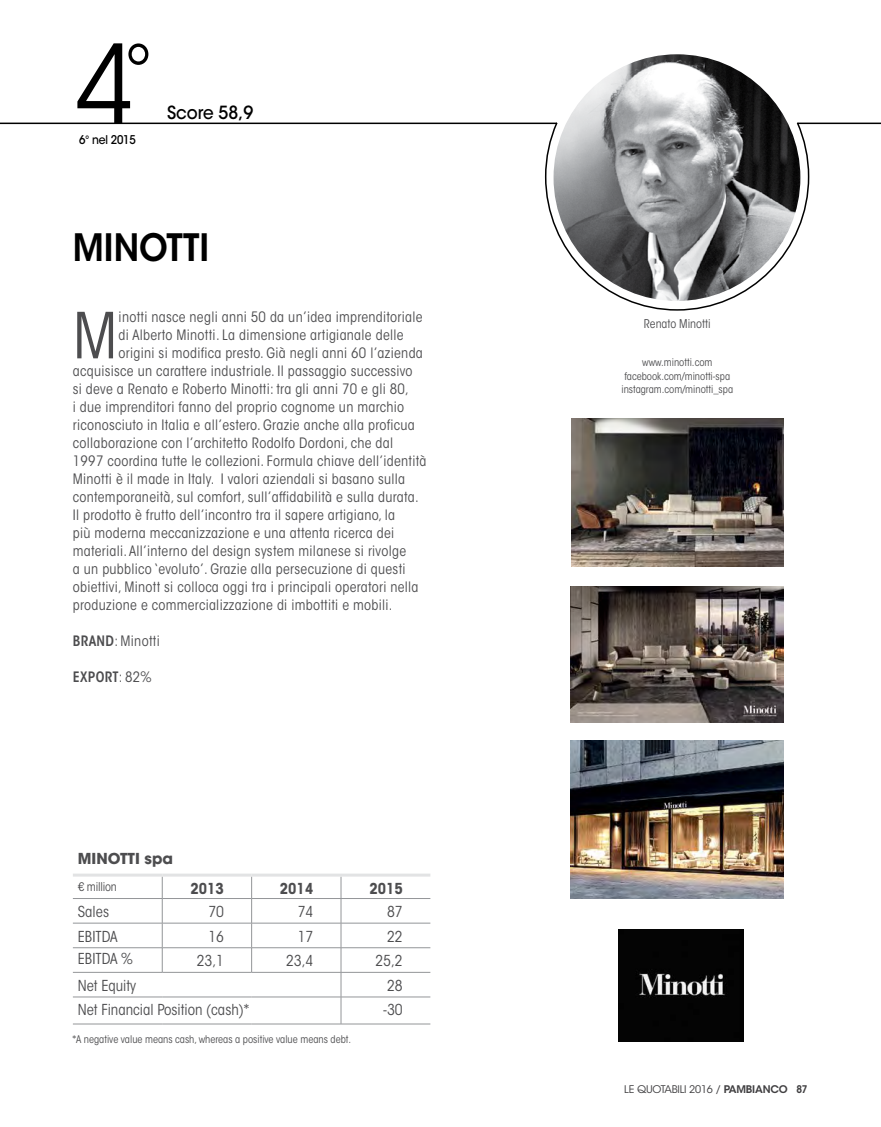
<style>
.page{position:relative;width:881px;height:1127px;background:#fff}
.page>*{position:absolute;margin:0;border:0;box-sizing:border-box;transform-origin:0 0}
.t1{font:108px "ITC Avant Garde Std";color:#000;scale:.93 1}
.t2{font:condensed 62.85px "ITC Avant Garde Std";color:#4d4d4f}
.t3{font:600 37.5px "ITC Avant Garde Std";color:#000;scale:.9 1}
.t4{font:500 18px "ITC Avant Garde Std";color:#000;scale:.93 1}
.t5{font:condensed 15px "ITC Avant Garde Std";color:#4d4d4f}
.t6{font:700 condensed 15px "ITC Avant Garde Std";color:#4d4d4f}
.t7{font:700 15px "ITC Avant Garde Std";color:#4d4d4f}
.t8{font:condensed 14.25px "ITC Avant Garde Std";letter-spacing:.02em;color:#4d4d4f}
.t9{font:600 condensed 14.25px "ITC Avant Garde Std";letter-spacing:.02em;color:#4d4d4f}
.t10{font:condensed 12px "ITC Avant Garde Std";color:#4d4d4f}
.t11{font:500 12px "ITC Avant Garde Std";letter-spacing:-.02em;color:#000;scale:.9 1}
.t12{font:condensed 12px "ITC Avant Garde Std";letter-spacing:-.02em;color:#4d4d4f}
.t13{font:condensed 10.5px/13.5px "ITC Avant Garde Std";color:#4d4d4f;text-align:center}
.t14{font:10.5px "ITC Avant Garde Std";letter-spacing:-.02em;color:#414042}
.s1{font-weight:600}
.s2{font-weight:400}
</style>
<div class="page">
<hr style="left:0;top:123px;width:557px;height:1px;background:#000">
<svg style="left:544px;top:122px;width:265px;height:189px"></svg>
<hr style="left:796px;top:123px;width:84px;height:1px;background:#000">
<hr style="left:162px;top:898px;width:89px;height:1px;background:#939598">
<hr style="left:251px;top:898px;width:90px;height:1px;background:#939598">
<hr style="left:341px;top:898px;width:89px;height:1px;background:#939598">
<hr style="left:73px;top:947px;width:89px;height:1px;background:#939598">
<hr style="left:162px;top:947px;width:89px;height:1px;background:#939598">
<hr style="left:251px;top:947px;width:90px;height:1px;background:#939598">
<hr style="left:341px;top:947px;width:89px;height:1px;background:#939598">
<hr style="left:341px;top:972px;width:89px;height:1px;background:#939598">
<hr style="left:162px;top:923px;width:89px;height:1px;background:#939598">
<hr style="left:251px;top:923px;width:90px;height:1px;background:#939598">
<hr style="left:341px;top:923px;width:89px;height:1px;background:#939598">
<hr style="left:341px;top:997px;width:89px;height:1px;background:#939598">
<hr style="left:73px;top:923px;width:89px;height:1px;background:#939598">
<hr style="left:73px;top:972px;width:89px;height:1px;background:#939598">
<hr style="left:162px;top:972px;width:89px;height:1px;background:#939598">
<hr style="left:251px;top:972px;width:90px;height:1px;background:#939598">
<hr style="left:73px;top:997px;width:89px;height:1px;background:#939598">
<hr style="left:162px;top:997px;width:89px;height:1px;background:#939598">
<hr style="left:251px;top:997px;width:90px;height:1px;background:#939598">
<hr style="left:73px;top:898px;width:89px;height:1px;background:#939598">
<svg style="left:162px;top:876px;width:1px;height:96px"></svg>
<svg style="left:251px;top:876px;width:1px;height:96px"></svg>
<svg style="left:340px;top:876px;width:1px;height:148px"></svg>
<hr style="left:73px;top:1024px;width:89px;height:1px;background:#939598">
<hr style="left:162px;top:1024px;width:89px;height:1px;background:#939598">
<hr style="left:251px;top:1024px;width:90px;height:1px;background:#939598">
<hr style="left:73px;top:873px;width:89px;height:3px;background:#e2e3e4">
<hr style="left:162px;top:873px;width:89px;height:3px;background:#e2e3e4">
<hr style="left:251px;top:873px;width:90px;height:3px;background:#e2e3e4">
<hr style="left:341px;top:873px;width:89px;height:3px;background:#e2e3e4">
<hr style="left:341px;top:1024px;width:89px;height:1px;background:#939598">
<img style="left:571px;top:419px;width:211px;height:148px">
<img style="left:570px;top:740px;width:213px;height:158px">
<img style="left:553px;top:54px;width:247px;height:247px;border-radius:123px">
<img style="left:570px;top:586px;width:212px;height:136px">
<img style="left:618px;top:929px;width:124px;height:113px">
<h1 class="t1" style="left:77px;top:19px;width:83px">4<sup>°</sup></h1>
<p class="t11" style="left:79px;top:132px;width:64px">6° nel 2015</p>
<p class="t4" style="left:167px;top:101px;width:94px">Score 58,9</p>
<h3 class="t3" style="left:73px;top:224px;width:153px">MINOTTI</h3>
<h2 class="t2" style="left:73px;top:298px;width:46px">M</h2>
<p class="t8" style="left:119px;top:309px;width:305px">inotti nasce negli anni 50 da un’idea imprenditoriale</p>
<p class="t8" style="left:119px;top:327px;width:286px">di Alberto Minotti. La dimensione artigianale delle</p>
<p class="t8" style="left:119px;top:345px;width:306px">origini si modifica presto. Già negli anni 60 l’azienda</p>
<p class="t8" style="left:73px;top:363px;width:341px">acquisisce un carattere industriale. Il passaggio successivo</p>
<p class="t8" style="left:73px;top:381px;width:337px">si deve a Renato e Roberto Minotti: tra gli anni 70 e gli 80,</p>
<p class="t8" style="left:73px;top:399px;width:333px">i due imprenditori fanno del proprio cognome un marchio</p>
<p class="t8" style="left:73px;top:417px;width:343px">riconosciuto in Italia e all’estero. Grazie anche alla proficua</p>
<p class="t8" style="left:73px;top:435px;width:322px">collaborazione con l’architetto Rodolfo Dordoni, che dal</p>
<p class="t8" style="left:73px;top:453px;width:355px">1997 coordina tutte le collezioni. Formula chiave dell’identità</p>
<p class="t8" style="left:73px;top:471px;width:334px">Minotti è il made in Italy. I valori aziendali si basano sulla</p>
<p class="t8" style="left:73px;top:489px;width:347px">contemporaneità, sul comfort, sull’affidabilità e sulla durata.</p>
<p class="t8" style="left:73px;top:507px;width:324px">Il prodotto è frutto dell’incontro tra il sapere artigiano, la</p>
<p class="t8" style="left:73px;top:525px;width:323px">più moderna meccanizzazione e una attenta ricerca dei</p>
<p class="t8" style="left:73px;top:543px;width:334px">materiali. All’interno del design system milanese si rivolge</p>
<p class="t8" style="left:73px;top:561px;width:334px">a un pubblico ‘evoluto’. Grazie alla persecuzione di questi</p>
<p class="t8" style="left:73px;top:579px;width:347px">obiettivi, Minott si colloca oggi tra i principali operatori nella</p>
<p class="t8" style="left:73px;top:597px;width:321px">produzione e commercializzazione di imbottiti e mobili.</p>
<p class="t8" style="left:73px;top:633px;width:88px"><span class="s1">BRAND</span>: Minotti</p>
<p class="t9" style="left:73px;top:668px;width:80px">EXPORT<span class="s2">: 82%</span></p>
<p class="t7" style="left:78px;top:848px;width:97px">MINOTTI spa</p>
<p class="t12" style="left:78px;top:880px;width:40px">€ million</p>
<p class="t6" style="left:190px;top:878px;width:35px">2013</p>
<p class="t6" style="left:280px;top:878px;width:35px">2014</p>
<p class="t6" style="left:369px;top:878px;width:35px">2015</p>
<p class="t5" style="left:78px;top:902px;width:33px">Sales</p>
<p class="t5" style="left:208px;top:902px;width:17px">70</p>
<p class="t5" style="left:297px;top:902px;width:17px">74</p>
<p class="t5" style="left:387px;top:902px;width:17px">87</p>
<p class="t5" style="left:78px;top:927px;width:41px">EBITDA</p>
<p class="t5" style="left:208px;top:927px;width:17px">16</p>
<p class="t5" style="left:297px;top:927px;width:17px">17</p>
<p class="t5" style="left:387px;top:927px;width:17px">22</p>
<p class="t5" style="left:78px;top:949px;width:57px">EBITDA %</p>
<p class="t5" style="left:197px;top:952px;width:29px">23,1</p>
<p class="t5" style="left:286px;top:952px;width:29px">23,4</p>
<p class="t5" style="left:375px;top:952px;width:29px">25,2</p>
<p class="t5" style="left:78px;top:976px;width:60px">Net Equity</p>
<p class="t5" style="left:387px;top:976px;width:17px">28</p>
<p class="t5" style="left:78px;top:1001px;width:173px">Net Financial Position (cash)*</p>
<p class="t5" style="left:383px;top:1001px;width:21px">-30</p>
<p class="t13" style="left:72px;top:1032px;width:280px">*A negative value means cash, whereas a positive value means debt.</p>
<p class="t10" style="left:643px;top:316px;width:68px">Renato Minotti</p>
<p class="t13" style="left:621px;top:356px;width:113px">www.minotti.com facebook.com/minotti-spa instagram.com/minotti_spa</p>
<p class="t14" style="left:624px;top:1082px;width:185px">LE QUOTABILI 2016 / <span class="s1">PAMBIANCO 87</span></p>
</div>
